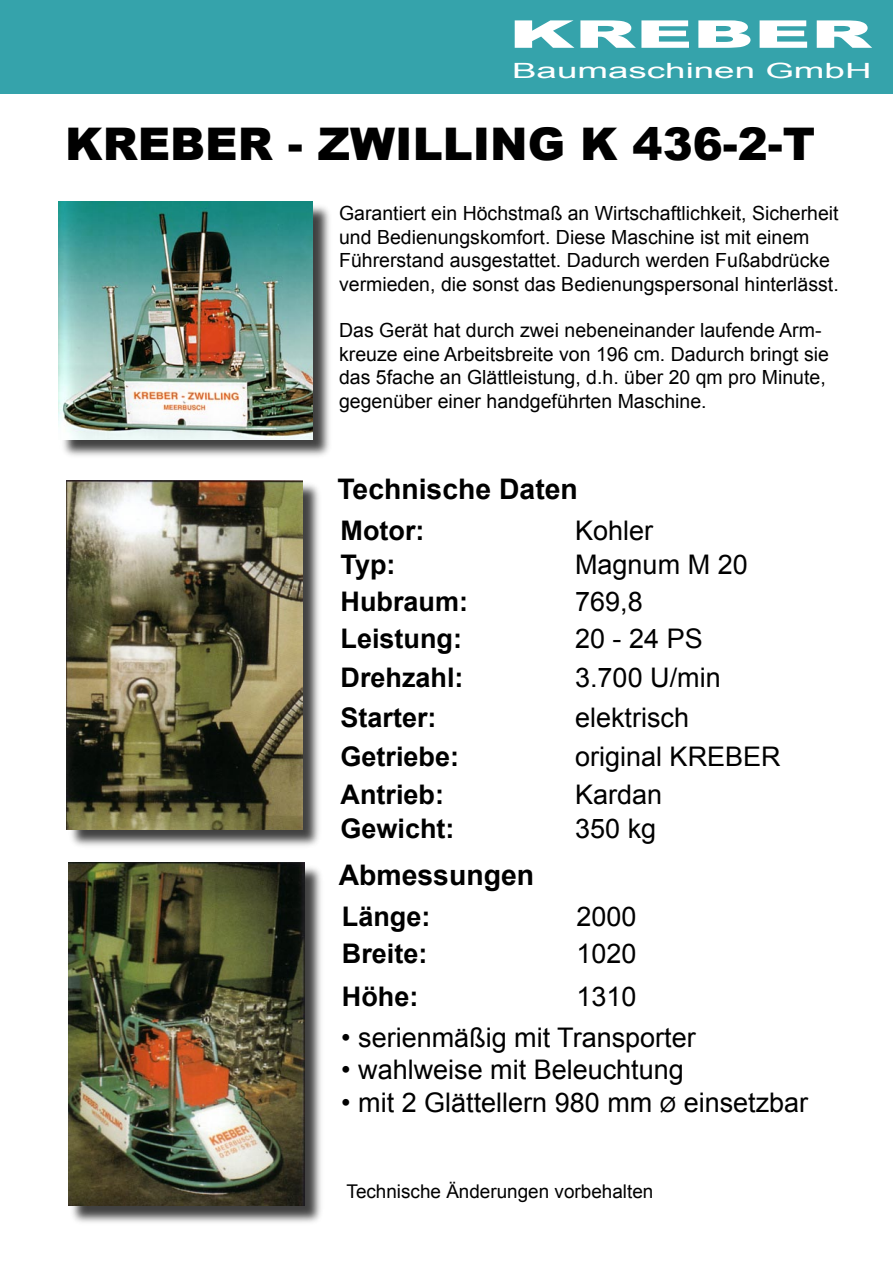
<style>
.page{position:relative;width:893px;height:1263px;background:#fff}
.page>*{position:absolute;margin:0;border:0;box-sizing:border-box;transform-origin:0 0}
.t1{font:900 45px "Arial";color:#000}
.t2{font:900 38.25px "Arial";color:#fff;scale:2.06 1}
.t3{font:700 28.35px "Arial";color:#000}
.t4{font:27px "Arial";color:#000}
.t5{font:700 27px "Arial";color:#000}
.t6{font:21px "Arial";color:#fff;scale:1.75 1}
.t7{font:19.5px/23.4px "Arial";color:#000}
.t8{font:18.9px "Arial";color:#000}
.s1{font-size:21px}
</style>
<div class="page">
<div style="left:0;top:0;width:893px;height:94px;background:#35a3ab"></div>
<div style="left:59px;top:203px;width:274px;height:257px;background:#000;opacity:.75"></div>
<img style="left:58px;top:202px;width:254px;height:237px">
<div style="left:67px;top:481px;width:256px;height:368px;background:#000;opacity:.75"></div>
<img style="left:67px;top:480px;width:236px;height:349px">
<div style="left:69px;top:863px;width:256px;height:363px;background:#000;opacity:.75"></div>
<img style="left:68px;top:862px;width:236px;height:343px">
<p class="t2" style="left:509px;top:6px;width:178px">KREBER</p>
<p class="t6" style="left:512px;top:57px;width:207px">Baumaschinen GmbH</p>
<p class="t1" style="left:65px;top:111px;width:751px">KREBER - ZWILLING K 436-2-T</p>
<p class="t7" style="left:339px;top:202px;width:501px">Garantiert ein Höchstmaß an Wirtschaftlichkeit, Sicherheit und Bedienungskomfort. Diese Maschine ist mit einem Führerstand ausgestattet. Dadurch werden Fußabdrücke vermieden, die sonst das Bedienungspersonal hinterlässt.</p>
<p class="t7" style="left:339px;top:319px;width:491px">Das Gerät hat durch zwei nebeneinander laufende Arm&shy;kreuze eine Arbeitsbreite von 196 cm. Dadurch bringt sie das 5fache an Glättleistung, d.h. über 20 qm pro Minute, gegenüber einer handgeführten Maschine.</p>
<p class="t3" style="left:337px;top:470px;width:242px">Technische Daten</p>
<p class="t5" style="left:340px;top:513px;width:85px">Motor:</p>
<p class="t4" style="left:575px;top:513px;width:80px">Kohler</p>
<p class="t5" style="left:340px;top:547px;width:56px">Typ:</p>
<p class="t4" style="left:575px;top:547px;width:174px">Magnum M 20</p>
<p class="t5" style="left:340px;top:583px;width:129px">Hubraum:</p>
<p class="t4" style="left:575px;top:583px;width:69px">769,8</p>
<p class="t5" style="left:340px;top:621px;width:123px">Leistung:</p>
<p class="t4" style="left:575px;top:621px;width:129px">20 - 24 PS</p>
<p class="t5" style="left:340px;top:660px;width:125px">Drehzahl:</p>
<p class="t4" style="left:575px;top:660px;width:147px">3.700 U/min</p>
<p class="t5" style="left:340px;top:699px;width:98px">Starter:</p>
<p class="t4" style="left:575px;top:700px;width:116px">elektrisch</p>
<p class="t5" style="left:340px;top:739px;width:120px">Getriebe:</p>
<p class="t4" style="left:575px;top:739px;width:207px">original KREBER</p>
<p class="t5" style="left:340px;top:776px;width:105px">Antrieb:</p>
<p class="t4" style="left:575px;top:776px;width:89px">Kardan</p>
<p class="t5" style="left:340px;top:811px;width:116px">Gewicht:</p>
<p class="t4" style="left:575px;top:811px;width:83px">350 kg</p>
<p class="t3" style="left:339px;top:856px;width:197px">Abmessungen</p>
<p class="t5" style="left:342px;top:898px;width:90px">Länge:</p>
<p class="t4" style="left:576px;top:899px;width:62px">2000</p>
<p class="t5" style="left:342px;top:936px;width:87px">Breite:</p>
<p class="t4" style="left:576px;top:936px;width:62px">1020</p>
<p class="t5" style="left:342px;top:978px;width:78px">Höhe:</p>
<p class="t4" style="left:576px;top:978px;width:62px">1310</p>
<p class="t4" style="left:341px;top:1020px;width:356px">• serienmäßig mit Transporter</p>
<p class="t4" style="left:341px;top:1052px;width:344px">• wahlweise mit Beleuchtung</p>
<p class="t4" style="left:341px;top:1084px;width:468px">• mit 2 Glättellern 980 mm <span class="s1">Ø</span> einsetzbar</p>
<p class="t8" style="left:347px;top:1178px;width:308px">Technische Änderungen vorbehalten</p>
</div>
